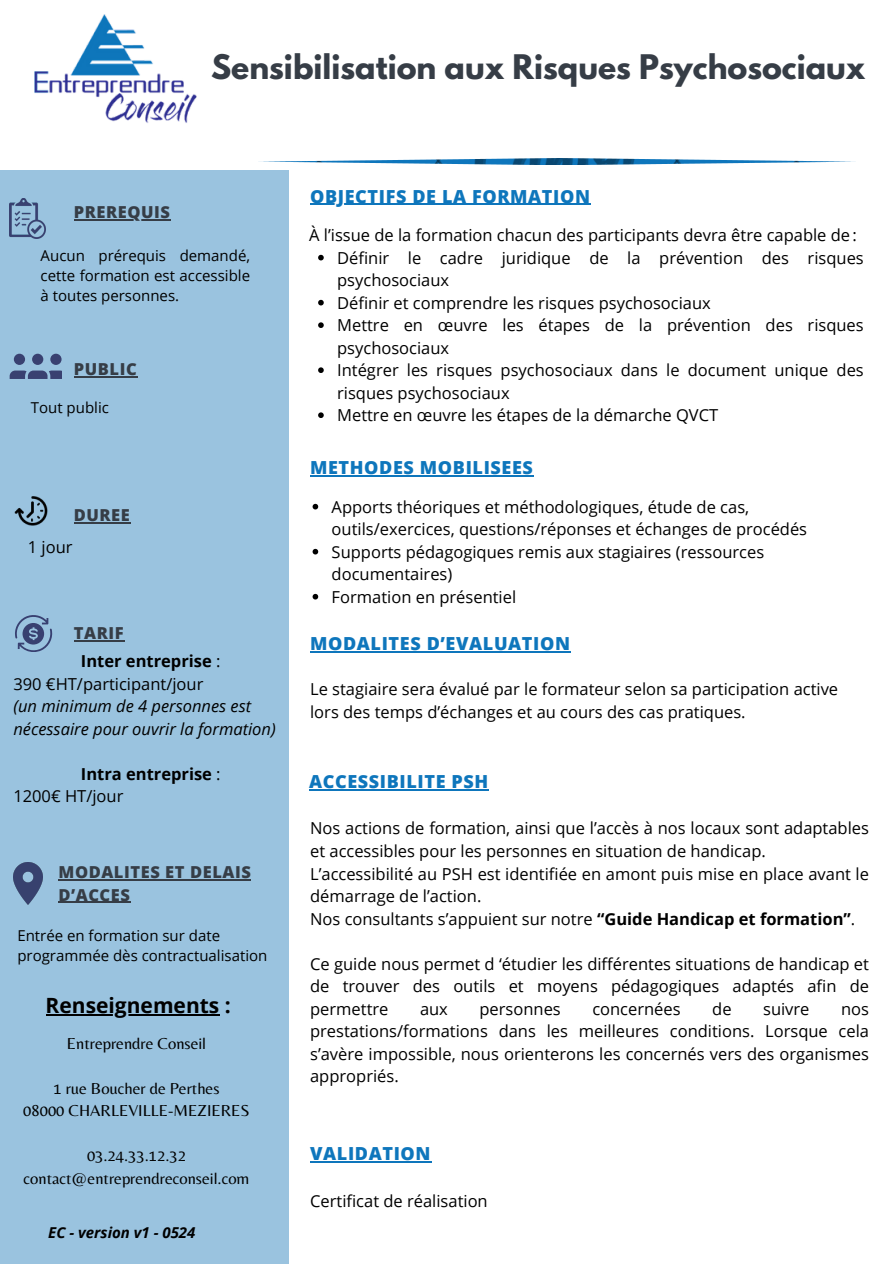
<style>
.page{position:relative;width:894px;height:1264px;background:#fff}
.page>*{position:absolute;margin:0;border:0;box-sizing:border-box;transform-origin:0 0}
.t1{font:700 30px "League Spartan";color:#363d46}
.t2{font:700 21px "Open Sans";color:#000}
.t3{font:800 18px "Open Sans";letter-spacing:.035em;color:#0e76bc}
.t4{font:16.5px/22.5px "Open Sans";color:#000}
.t5{font:16.5px/22.5px "Belleza";color:#000;text-align:center}
.t6{font:italic 16.5px/22.5px "Open Sans";color:#000}
.t7{font:800 16.5px/22.5px "Open Sans";letter-spacing:.035em;color:#363d46}
.t8{font:700 16.5px/22.5px "Open Sans";color:#000}
.t9{font:15px/20.2px "Open Sans";color:#000;text-align:justify}
.t10{font:italic 700 15px "Open Sans";color:#000}
.s1{font-weight:700;font-style:normal}
.s2{font-style:normal}
.s3{font-weight:400}
.s4{font-weight:700}
</style>
<div class="page">
<div style="left:0;top:171px;width:289px;height:1092px;background:#9ac3df"></div>
<img style="left:34px;top:14px;width:163px;height:109px">
<img style="left:258px;top:159px;width:597px;height:5px">
<img style="left:10px;top:199px;width:36px;height:39px">
<svg style="left:10px;top:353px;width:51px;height:25px"></svg>
<img style="left:14px;top:496px;width:34px;height:30px">
<svg style="left:15px;top:615px;width:38px;height:36px"></svg>
<img style="left:13px;top:862px;width:30px;height:42px">
<hr style="left:310px;top:204px;width:280px;height:1px;background:#0e76bc">
<svg style="left:318px;top:255px;width:5px;height:5px"></svg>
<svg style="left:318px;top:300px;width:5px;height:5px"></svg>
<svg style="left:318px;top:322px;width:5px;height:6px"></svg>
<svg style="left:318px;top:367px;width:5px;height:6px"></svg>
<svg style="left:318px;top:412px;width:5px;height:6px"></svg>
<hr style="left:310px;top:475px;width:223px;height:1px;background:#0e76bc">
<svg style="left:312px;top:504px;width:6px;height:5px"></svg>
<svg style="left:312px;top:549px;width:6px;height:5px"></svg>
<svg style="left:312px;top:594px;width:6px;height:5px"></svg>
<hr style="left:46px;top:1014px;width:173px;height:1px;background:#000">
<hr style="left:310px;top:651px;width:260px;height:1px;background:#0e76bc">
<hr style="left:309px;top:789px;width:180px;height:1px;background:#0e76bc">
<hr style="left:310px;top:1161px;width:121px;height:1px;background:#0e76bc">
<hr style="left:74px;top:219px;width:97px;height:1px;background:#363d46">
<hr style="left:74px;top:376px;width:63px;height:1px;background:#363d46">
<hr style="left:74px;top:522px;width:56px;height:1px;background:#363d46">
<hr style="left:74px;top:640px;width:50px;height:1px;background:#363d46">
<hr style="left:58px;top:879px;width:193px;height:1px;background:#363d46">
<hr style="left:58px;top:901px;width:73px;height:1px;background:#363d46">
<p class="t1" style="left:211px;top:52px;width:655px">Sensibilisation aux Risques Psychosociaux</p>
<p class="t7" style="left:74px;top:200px;width:98px">PREREQUIS</p>
<h3 class="t9" style="left:41px;top:245px;width:211px">Aucun prérequis demandé, cette formation est accessible à toutes personnes.</h3>
<p class="t7" style="left:74px;top:357px;width:64px">PUBLIC</p>
<h3 class="t9" style="left:31px;top:397px;width:80px">Tout public</h3>
<p class="t7" style="left:74px;top:503px;width:58px">DUREE</p>
<p class="t4" style="left:28px;top:535px;width:46px">1 jour</p>
<h3 class="t7" style="left:74px;top:621px;width:51px">TARIF</h3>
<h4 class="t6" style="left:13px;top:649px;width:264px;text-indent:68px"><span class="s1">Inter entreprise</span> <span class="s2">:<br>390 €HT/participant/jour<br></span>(un minimum de 4 personnes est nécessaire pour ouvrir la formation)</h4>
<h3 class="t8" style="left:13px;top:762px;width:209px;text-indent:67px">Intra entreprise <span class="s3">:<br>1200€ HT/jour</span></h3>
<h4 class="t7" style="left:58px;top:860px;width:194px">MODALITES ET DELAIS<br>D’ACCES</h4>
<h4 class="t9" style="left:17px;top:924px;width:251px">Entrée en formation sur date programmée dès contractualisation</h4>
<h4 class="t2" style="left:46px;top:990px;width:187px">Renseignements :</h4>
<h4 class="t5" style="left:67px;top:1031px;width:141px">Entreprendre Conseil</h4>
<h5 class="t5" style="left:23px;top:1076px;width:228px">1 rue Boucher de Perthes<br>08000 CHARLEVILLE-MEZIERES</h5>
<h3 class="t5" style="left:24px;top:1144px;width:227px">03.24.33.12.32 contact@entreprendreconseil.com</h3>
<h4 class="t10" style="left:48px;top:1221px;width:149px">EC - version v1 - 0524</h4>
<p class="t3" style="left:310px;top:183px;width:281px">OBJECTIFS DE LA FORMATION</p>
<h3 class="t4" style="left:309px;top:224px;width:549px">À l’issue de la formation chacun des participants devra être capable de:</h3>
<p class="t4" style="left:337px;top:246px;width:528px">Définir le cadre juridique de la prévention des risques psychosociaux</p>
<p class="t4" style="left:337px;top:291px;width:375px">Définir et comprendre les risques psychosociaux</p>
<h3 class="t4" style="left:337px;top:314px;width:528px">Mettre en œuvre les étapes de la prévention des risques psychosociaux</h3>
<h4 class="t4" style="left:337px;top:359px;width:528px">Intégrer les risques psychosociaux dans le document unique des risques psychosociaux</h4>
<p class="t4" style="left:337px;top:404px;width:382px">Mettre en œuvre les étapes de la démarche QVCT</p>
<p class="t3" style="left:310px;top:455px;width:224px">METHODES MOBILISEES</p>
<h3 class="t4" style="left:331px;top:495px;width:477px">Apports théoriques et méthodologiques, étude de cas, outils/exercices, questions/réponses et échanges de procédés</h3>
<p class="t4" style="left:331px;top:540px;width:434px">Supports pédagogiques remis aux stagiaires (ressources documentaires)</p>
<h4 class="t4" style="left:331px;top:585px;width:186px">Formation en présentiel</h4>
<p class="t3" style="left:310px;top:631px;width:261px">MODALITES D’EVALUATION</p>
<h4 class="t4" style="left:310px;top:677px;width:529px">Le stagiaire sera évalué par le formateur selon sa participation active lors des temps d’échanges et au cours des cas pratiques.</h4>
<p class="t3" style="left:309px;top:769px;width:181px">ACCESSIBILITE PSH</p>
<h4 class="t4" style="left:310px;top:816px;width:560px">Nos actions de formation, ainsi que l’accès à nos locaux sont adaptables et accessibles pour les personnes en situation de handicap.<br>L’accessibilité au PSH est identifiée en amont puis mise en place avant le démarrage de l’action.<br>Nos consultants s’appuient sur notre <span class="s4">“Guide Handicap et formation”</span>.</h4>
<h2 class="t4" style="left:310px;top:951px;width:560px;text-align:justify">Ce guide nous permet d ‘étudier les différentes situations de handicap et de trouver des outils et moyens pédagogiques adaptés afin de permettre</h2>
<h2 class="t4" style="left:420px;top:996px;width:29px">aux</h2>
<h2 class="t4" style="left:479px;top:996px;width:83px">personnes</h2>
<h2 class="t4" style="left:592px;top:996px;width:90px">concernées</h2>
<h2 class="t4" style="left:712px;top:996px;width:21px">de</h2>
<h2 class="t4" style="left:762px;top:996px;width:48px">suivre</h2>
<h2 class="t4" style="left:310px;top:996px;width:560px;text-align:justify;text-indent:531px">nos prestations/formations dans les meilleures conditions. Lorsque cela s’avère impossible, nous orienterons les concernés vers des organismes appropriés.</h2>
<p class="t3" style="left:310px;top:1140px;width:122px">VALIDATION</p>
<p class="t4" style="left:310px;top:1189px;width:179px">Certificat de réalisation</p>
</div>
